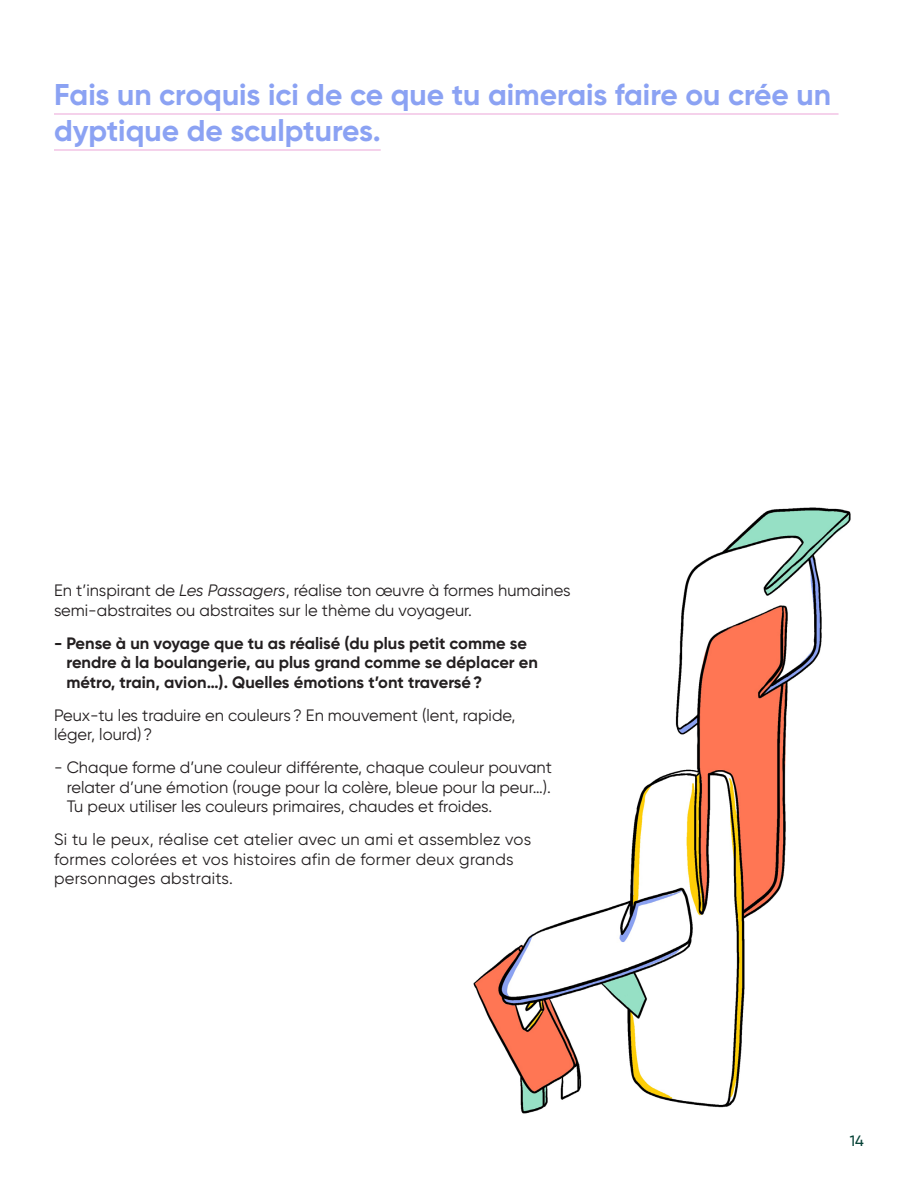
<style>
.page{position:relative;width:918px;height:1188px;background:#fff}
.page>*{position:absolute;margin:0;border:0;box-sizing:border-box;transform-origin:0 0}
.Sous-titre_activites{font:700 30px/36px "Gilroy";color:#8ba2f3}
.texte{font:16.5px/19.5px "Gilroy";color:#231f20}
.texte-2{font:700 16.5px/19.5px "Gilroy";color:#231f20}
.texte-3{font:16.5px/19.5px "Gilroy";letter-spacing:.02em;color:#231f20}
.t1{font:500 15px "Gilroy";color:#074337}
.s1{font-style:italic}
</style>
<div class="page">
<hr style="left:54px;top:113px;width:785px;height:2px;background:#f2c3e5">
<hr style="left:54px;top:149px;width:327px;height:2px;background:#f2c3e5">
<img style="left:473px;top:507px;width:378px;height:607px">
<p class="Sous-titre_activites" style="left:54px;top:76px;width:779px">Fais un croquis ici de ce que tu aimerais faire ou crée un dyptique de sculptures.</p>
<p class="texte" style="left:54px;top:581px;width:518px">En t’inspirant de <span class="s1">Les Passagers</span>, réalise ton œuvre à formes humaines semi-abstraites ou abstraites sur le thème du voyageur.</p>
<p class="texte-2" style="left:66px;top:633px;width:473px;text-indent:-12px">- Pense à un voyage que tu as réalisé (du plus petit comme se rendre à la boulangerie, au plus grand comme se déplacer en métro, train, avion…). Quelles émotions t’ont traversé?</p>
<p class="texte" style="left:54px;top:705px;width:463px">Peux-tu les traduire en couleurs? En mouvement (lent, rapide, léger, lourd)?</p>
<p class="texte" style="left:67px;top:758px;width:487px;text-align:justify;text-indent:-13px">- Chaque forme d’une couleur différente, chaque couleur pouvant relater d’une émotion (rouge pour la colère, bleue pour la peur…).<br>Tu peux utiliser les couleurs primaires, chaudes et froides.</p>
<p class="texte-3" style="left:54px;top:830px;width:479px">Si tu le peux, réalise cet atelier avec un ami et assemblez vos formes colorées et vos histoires afin de former deux grands personnages abstraits.</p>
<p class="t1" style="left:850px;top:1132px;width:16px">14</p>
</div>
